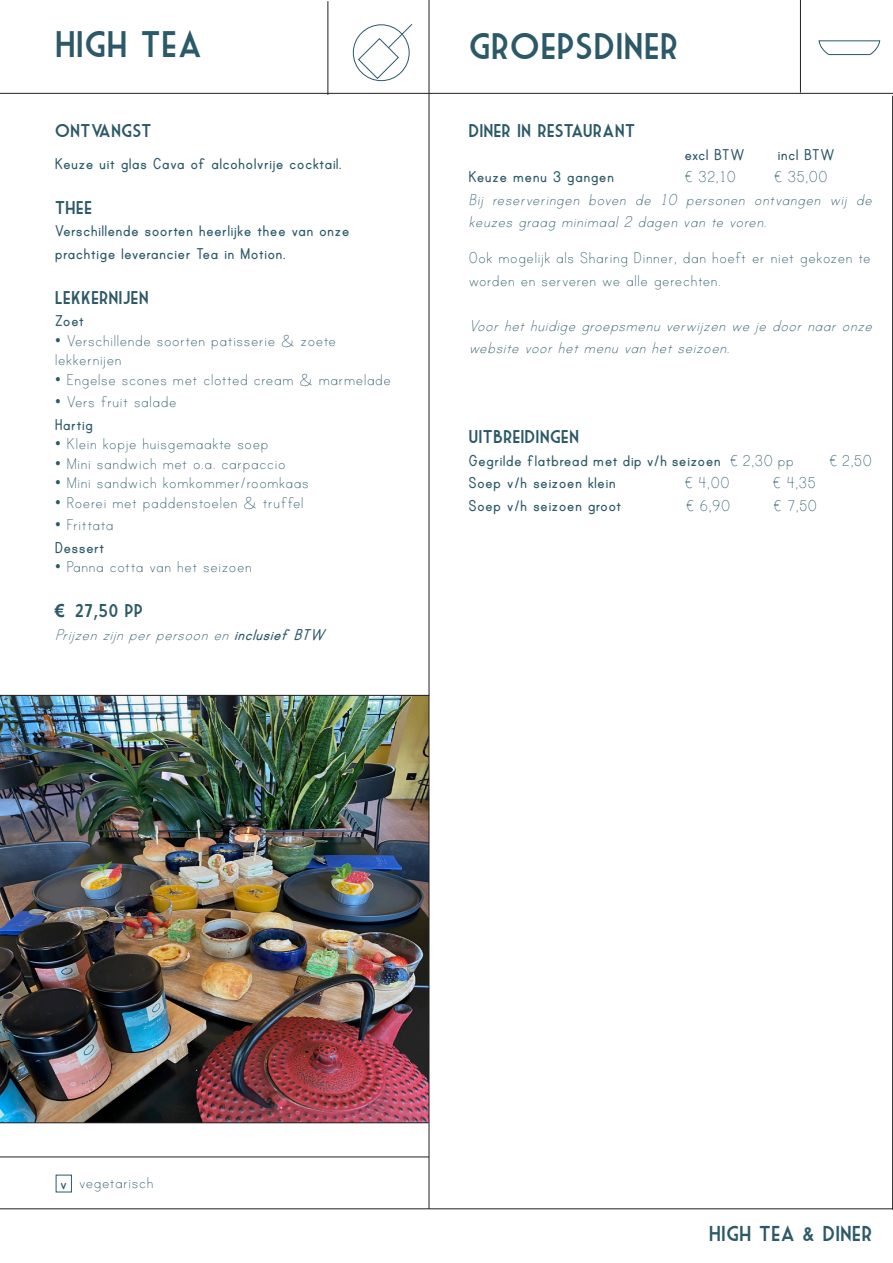
<style>
.page{position:relative;width:893px;height:1263px;background:#fff}
.page>*{position:absolute;margin:0;border:0;box-sizing:border-box;transform-origin:0 0}
.t1{font:36px "Market Deco";color:#2c5968}
.t2{font:21px "Market Deco";color:#2c5968}
.t3{font:18px "Print Clearly";color:#2c5968}
.t4{font:700 18px "Print";color:#2c5968}
.t5{font:italic 18px/22.5px "Print Clearly";color:#2c5968}
.t6{font:18px "Market Deco";color:#2c5968}
.s1{font-family:"Arial";font-weight:700}
.s2{font-family:"Print";font-weight:700}
.s3{font-family:"Print Clearly";font-weight:400}
</style>
<div class="page">
<hr style="left:0;top:93px;width:893px;height:1px;background:#231f20">
<hr style="left:0;top:1208px;width:893px;height:1px;background:#231f20">
<hr style="left:327px;top:1px;width:1px;height:94px;background:#231f20">
<hr style="left:0;top:1156px;width:429px;height:1px;background:#231f20">
<hr style="left:800px;top:0;width:1px;height:93px;background:#231f20">
<hr style="left:892px;top:96px;width:1px;height:1113px;background:#231f20">
<svg style="left:818px;top:40px;width:62px;height:15px"></svg>
<div style="left:56px;top:1175px;width:16px;height:17px;border:1px solid #2c5968"></div>
<svg style="left:358px;top:24px;width:55px;height:55px"></svg>
<img style="left:0;top:696px;width:429px;height:426px">
<hr style="left:0;top:695px;width:429px;height:1px;background:#231f20">
<hr style="left:0;top:1122px;width:429px;height:1px;background:#231f20">
<hr style="left:429px;top:0;width:1px;height:1209px;background:#231f20">
<p class="t1" style="left:55px;top:25px;width:149px">HIGH TEA</p>
<p class="t6" style="left:55px;top:121px;width:98px">ONTVANGST</p>
<p class="t4" style="left:55px;top:155px;width:289px">Keuze uit glas Cava of alcoholvrije cocktail.</p>
<p class="t6" style="left:55px;top:197px;width:39px">THEE</p>
<p class="t4" style="left:55px;top:223px;width:297px">Verschillende soorten heerlijke thee van onze</p>
<p class="t4" style="left:55px;top:245px;width:233px">prachtige leverancier Tea in Motion.</p>
<p class="t6" style="left:55px;top:287px;width:96px">LEKKERNIJEN</p>
<p class="t4" style="left:55px;top:313px;width:31px">Zoet</p>
<p class="t3" style="left:55px;top:331px;width:283px">• Verschillende soorten patisserie &amp; zoete</p>
<p class="t3" style="left:55px;top:351px;width:69px">lekkernijen</p>
<p class="t3" style="left:55px;top:370px;width:338px">• Engelse scones met clotted cream &amp; marmelade</p>
<p class="t3" style="left:55px;top:393px;width:124px">• Vers fruit salade</p>
<p class="t4" style="left:55px;top:416px;width:40px">Hartig</p>
<p class="t3" style="left:55px;top:435px;width:215px">• Klein kopje huisgemaakte soep</p>
<p class="t3" style="left:55px;top:454px;width:233px">• Mini sandwich met o.a. carpaccio</p>
<p class="t3" style="left:55px;top:474px;width:256px">• Mini sandwich komkommer/roomkaas</p>
<p class="t3" style="left:55px;top:493px;width:251px">• Roerei met paddenstoelen &amp; truffel</p>
<p class="t3" style="left:55px;top:516px;width:61px">• Frittata</p>
<p class="t4" style="left:55px;top:539px;width:51px">Dessert</p>
<p class="t3" style="left:55px;top:558px;width:199px">• Panna cotta van het seizoen</p>
<p class="t6" style="left:55px;top:601px;width:90px"><span class="s1">€</span> 27,50 PP</p>
<p class="t5" style="left:55px;top:623px;width:277px">Prijzenzijnperpersoonen<span class="s2">inclusiefBTW</span></p>
<p class="t1" style="left:468px;top:26px;width:212px">GROEPSDINER</p>
<p class="t6" style="left:468px;top:121px;width:168px">DINER IN RESTAURANT</p>
<p class="t4" style="left:684px;top:146px;width:63px">excl BTW</p>
<p class="t4" style="left:777px;top:146px;width:59px">incl BTW</p>
<p class="t4" style="left:468px;top:169px;width:148px">Keuze menu 3 gangen</p>
<p class="t3" style="left:684px;top:168px;width:53px">€ 32,10</p>
<p class="t3" style="left:774px;top:168px;width:56px">€ 35,00</p>
<p class="t5" style="left:468px;top:188px;width:409px">Bij reserveringen boven de 10 personen ontvangen wij de keuzes graag minimaal 2 dagen van te voren.</p>
<p class="t3" style="left:468px;top:249px;width:404px">Ook mogelijk als Sharing Dinner, dan hoeft er niet gekozen te</p>
<p class="t3" style="left:468px;top:271px;width:254px">worden en serveren we alle gerechten.</p>
<p class="t5" style="left:468px;top:314px;width:410px">Voorhethuidigegroepsmenuverwijzenwejedoornaaronze websitevoorhetmenuvanhetseizoen.</p>
<p class="t6" style="left:468px;top:427px;width:112px">UITBREIDINGEN</p>
<p class="t4" style="left:468px;top:452px;width:327px">Gegrilde flatbread met dip v/h seizoen <span class="s3">€ 2,30 pp</span></p>
<p class="t3" style="left:829px;top:451px;width:45px">€ 2,50</p>
<p class="t4" style="left:468px;top:475px;width:149px">Soep v/h seizoen klein</p>
<p class="t3" style="left:684px;top:474px;width:47px">€ 4,00</p>
<p class="t3" style="left:773px;top:474px;width:45px">€ 4,35</p>
<p class="t4" style="left:468px;top:497px;width:155px">Soep v/h seizoen groot</p>
<p class="t3" style="left:686px;top:496px;width:46px">€ 6,90</p>
<p class="t3" style="left:773px;top:496px;width:46px">€ 7,50</p>
<p class="t4" style="left:60px;top:1175px;width:9px">v</p>
<p class="t3" style="left:79px;top:1174px;width:77px">vegetarisch</p>
<p class="t2" style="left:709px;top:1221px;width:165px">HIGH TEA &amp; DINER</p>
</div>
